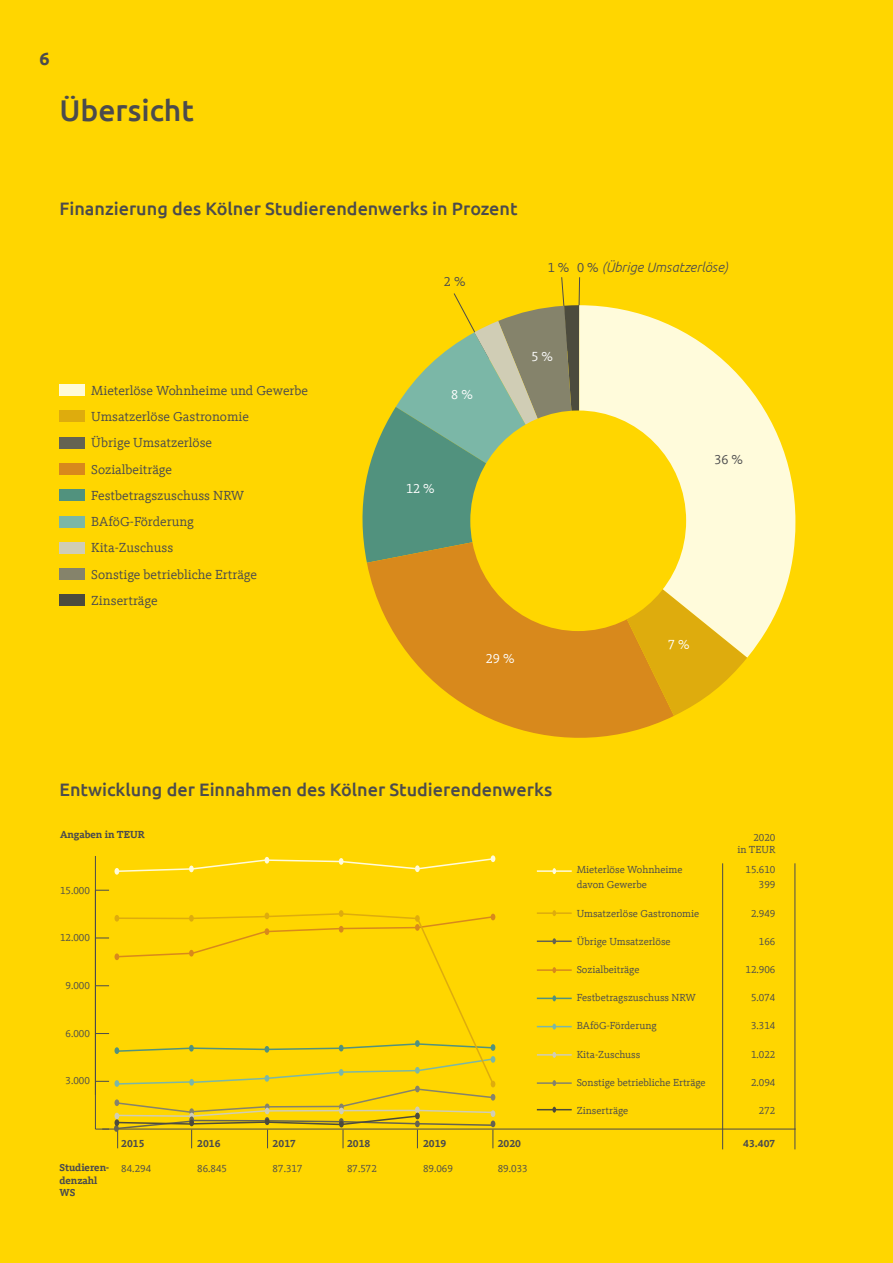
<style>
.page{position:relative;width:893px;height:1263px;background:#ffd600}
.page>*{position:absolute;margin:0;border:0;box-sizing:border-box;transform-origin:0 0}
.t1{font:500 30px "Ubuntu";color:#4b4b4d}
.t2{font:500 18px "Ubuntu";color:#4b4b4d}
.t3{font:700 18px "Ubuntu";color:#4b4b4d}
.t4{font:13.5px/26.2px "Kievit Slab Offc";color:#4b4b4d}
.t5{font:italic 300 13.5px "Ubuntu";color:#4b4b4d}
.t6{font:13.5px "Kievit Slab Offc";color:#fff}
.t7{font:10.5px/15px "Kievit Slab Offc";color:#4b4b4d;text-align:right}
.t8{font:700 10.5px/12.6px "Kievit Slab Offc";color:#4b4b4d}
.s1{font-family:"Kievit Slab Offc";font-weight:400;font-style:normal}
</style>
<div class="page">
<div style="left:60px;top:384px;width:25px;height:12px;background:#fffbdb"></div>
<div style="left:60px;top:411px;width:25px;height:11px;background:#deac0d"></div>
<div style="left:60px;top:463px;width:25px;height:12px;background:#d8891c"></div>
<div style="left:60px;top:489px;width:25px;height:12px;background:#51927e"></div>
<div style="left:60px;top:516px;width:25px;height:11px;background:#7bb7a7"></div>
<div style="left:60px;top:542px;width:25px;height:11px;background:#d0cdb5"></div>
<div style="left:60px;top:568px;width:25px;height:12px;background:#85836b"></div>
<div style="left:60px;top:595px;width:25px;height:11px;background:#4c4b3d"></div>
<svg style="left:96px;top:1033px;width:13px;height:1px"></svg>
<svg style="left:96px;top:985px;width:13px;height:1px"></svg>
<svg style="left:96px;top:937px;width:13px;height:1px"></svg>
<svg style="left:96px;top:890px;width:13px;height:1px"></svg>
<hr style="left:95px;top:856px;width:1px;height:239px;background:#4b4b4d">
<hr style="left:102px;top:1129px;width:694px;height:1px;background:#4b4b4d">
<hr style="left:722px;top:863px;width:1px;height:286px;background:#4b4b4d">
<hr style="left:794px;top:863px;width:1px;height:286px;background:#4b4b4d">
<svg style="left:537px;top:868px;width:35px;height:6px"></svg>
<svg style="left:537px;top:910px;width:35px;height:6px"></svg>
<svg style="left:537px;top:967px;width:35px;height:6px"></svg>
<svg style="left:537px;top:995px;width:35px;height:6px"></svg>
<svg style="left:537px;top:1024px;width:35px;height:5px"></svg>
<svg style="left:537px;top:1080px;width:35px;height:6px"></svg>
<svg style="left:537px;top:1052px;width:35px;height:6px"></svg>
<svg style="left:537px;top:1107px;width:35px;height:6px"></svg>
<svg style="left:537px;top:938px;width:35px;height:6px"></svg>
<div style="left:60px;top:437px;width:25px;height:11px;background:#656351"></div>
<svg style="left:115px;top:855px;width:380px;height:20px"></svg>
<svg style="left:115px;top:910px;width:380px;height:50px"></svg>
<svg style="left:95px;top:1040px;width:401px;height:108px"></svg>
<svg style="left:485px;top:716px;width:188px;height:22px;fill:#d8891c"></svg>
<svg style="left:362px;top:277px;width:385px;height:439px"></svg>
<svg style="left:579px;top:305px;width:216px;height:353px;fill:#fffbdb"></svg>
<div style="left:470px;top:410px;width:216px;height:221px;background:#ffd600;border-radius:50%"></div>
<h2 class="t3" style="left:40px;top:47px;width:12px">6</h2>
<h1 class="t1" style="left:60px;top:91px;width:136px">Übersicht</h1>
<h2 class="t2" style="left:60px;top:197px;width:459px">Finanzierung des Kölner Studierendenwerks in Prozent</h2>
<p class="t4" style="left:444px;top:268px;width:23px">2 %</p>
<p class="t5" style="left:548px;top:259px;width:182px"><span class="s1">1 % 0 %</span> (Übrige Umsatzerlöse)</p>
<p class="t4" style="left:91px;top:377px;width:218px">Mieterlöse Wohnheime und Gewerbe<br>Umsatzerlöse Gastronomie<br>Übrige Umsatzerlöse<br>Sozialbeiträge<br>Festbetragszuschuss NRW<br>BAföG-Förderung<br>Kita-Zuschuss<br>Sonstige betriebliche Erträge<br>Zinserträge</p>
<p class="t6" style="left:451px;top:387px;width:23px">8 %</p>
<p class="t6" style="left:406px;top:481px;width:30px">12 %</p>
<p class="t6" style="left:531px;top:348px;width:23px">5 %</p>
<p class="t6" style="left:486px;top:651px;width:30px">29 %</p>
<p class="t4" style="left:714px;top:446px;width:30px">36 %</p>
<p class="t6" style="left:668px;top:637px;width:23px">7 %</p>
<h2 class="t2" style="left:60px;top:778px;width:494px">Entwicklung der Einnahmen des Kölner Studierendenwerks</h2>
<p class="t8" style="left:60px;top:828px;width:86px">Angaben in TEUR</p>
<p class="t7" style="left:737px;top:831px;width:40px;line-height:12.6px">2020<br>in TEUR</p>
<p class="t7" style="left:60px;top:883px;width:31px">15.000</p>
<p class="t7" style="left:60px;top:930px;width:31px">12.000</p>
<p class="t7" style="left:66px;top:978px;width:26px">9.000</p>
<p class="t7" style="left:66px;top:1026px;width:26px">6.000</p>
<p class="t7" style="left:66px;top:1073px;width:26px">3.000</p>
<p class="t7" style="left:577px;top:862px;width:107px;text-align:left">Mieterlöse Wohnheime davon Gewerbe</p>
<p class="t7" style="left:577px;top:906px;width:124px">Umsatzerlöse Gastronomie</p>
<p class="t7" style="left:577px;top:934px;width:96px">Übrige Umsatzerlöse</p>
<p class="t7" style="left:577px;top:962px;width:64px">Sozialbeiträge</p>
<p class="t7" style="left:577px;top:990px;width:121px">Festbetragszuschuss NRW</p>
<p class="t7" style="left:577px;top:1018px;width:81px">BAföG-Förderung</p>
<p class="t7" style="left:577px;top:1047px;width:65px">Kita-Zuschuss</p>
<p class="t7" style="left:577px;top:1075px;width:131px">Sonstige betriebliche Erträge</p>
<p class="t7" style="left:577px;top:1103px;width:53px">Zinserträge</p>
<p class="t7" style="left:745px;top:862px;width:31px">15.610<br>399</p>
<p class="t7" style="left:751px;top:906px;width:26px">2.949</p>
<p class="t7" style="left:759px;top:934px;width:18px">166</p>
<p class="t7" style="left:745px;top:962px;width:31px">12.906</p>
<p class="t7" style="left:751px;top:990px;width:26px">5.074</p>
<p class="t7" style="left:751px;top:1018px;width:26px">3.314</p>
<p class="t7" style="left:751px;top:1047px;width:26px">1.022</p>
<p class="t7" style="left:751px;top:1075px;width:26px">2.094</p>
<p class="t7" style="left:759px;top:1103px;width:18px">272</p>
<p class="t8" style="left:197px;top:1137px;width:25px">2016</p>
<p class="t7" style="left:197px;top:1161px;width:31px">86.845</p>
<p class="t8" style="left:273px;top:1137px;width:25px">2017</p>
<p class="t7" style="left:273px;top:1161px;width:31px">87.317</p>
<p class="t8" style="left:347px;top:1137px;width:25px">2018</p>
<p class="t7" style="left:347px;top:1161px;width:31px">87.572</p>
<p class="t8" style="left:423px;top:1137px;width:25px">2019</p>
<p class="t8" style="left:121px;top:1137px;width:25px">2015</p>
<p class="t8" style="left:498px;top:1137px;width:25px">2020</p>
<p class="t8" style="left:743px;top:1137px;width:34px">43.407</p>
<p class="t7" style="left:121px;top:1161px;width:31px">84.294</p>
<p class="t8" style="left:60px;top:1161px;width:51px">Studieren-</p>
<p class="t7" style="left:423px;top:1161px;width:31px">89.069</p>
<p class="t8" style="left:60px;top:1174px;width:39px">denzahl<br>WS</p>
<p class="t7" style="left:498px;top:1161px;width:31px">89.033</p>
</div>
